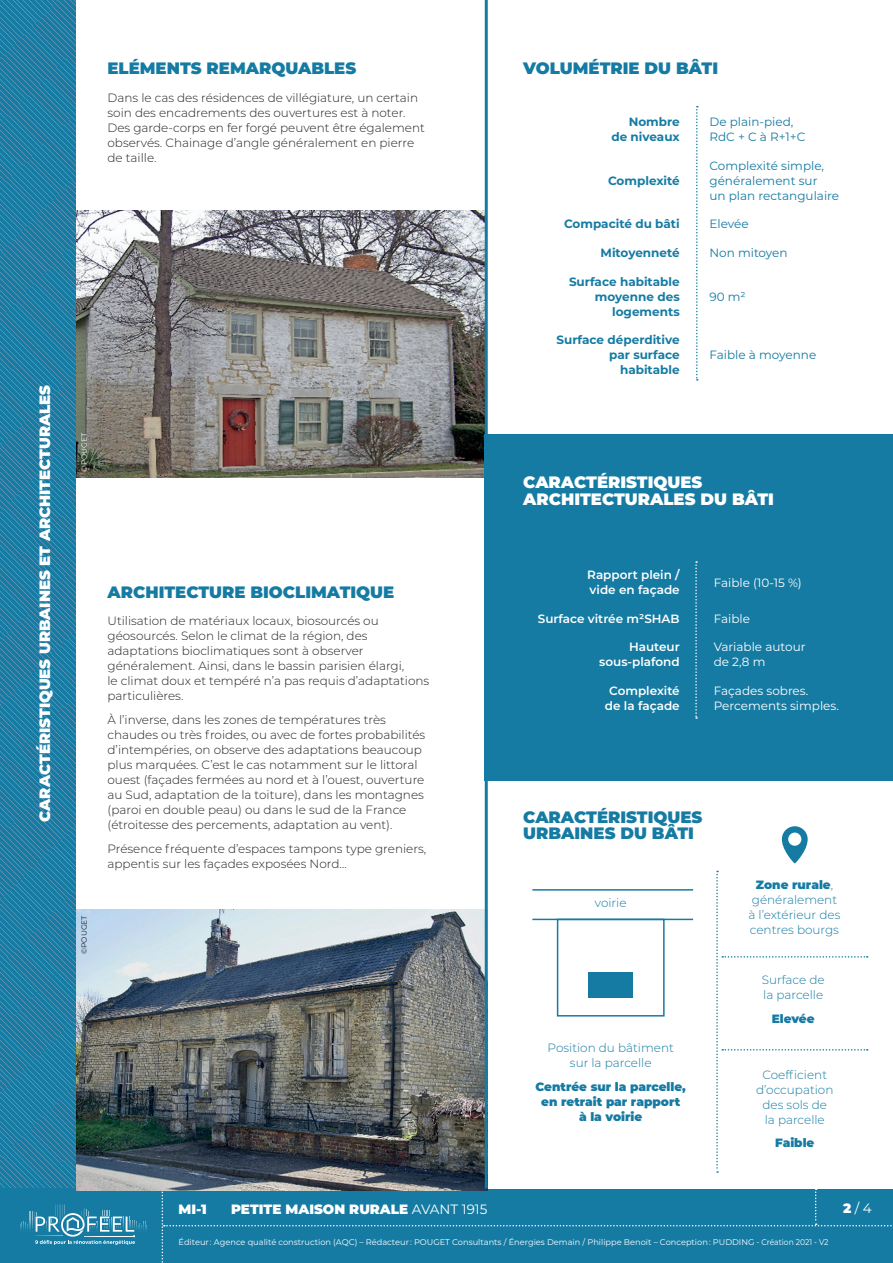
<style>
.page{position:relative;width:893px;height:1263px;background:#fff}
.page>*{position:absolute;margin:0;border:0;box-sizing:border-box;transform-origin:0 0}
.t1{font:900 16.5px/16.5px "Montserrat";color:#157ba3}
.t2{font:900 16.5px/16.5px "Montserrat";color:#fff}
.t3{font:900 15px "Montserrat";color:#fff}
.t4{font:900 13.5px "Montserrat";color:#fff}
.t5{font:13.5px "Montserrat";color:#fff}
.t6{font:300 12px/15px "Montserrat";color:#231f20}
.t7{font:300 12px/15px "Montserrat";color:#157ba3;text-align:center}
.t8{font:700 12px/15px "Montserrat";color:#157ba3;text-align:right}
.t9{font:12px/15px "Montserrat";color:#157ba3}
.t10{font:600 12px/15px "Montserrat";color:#fff}
.t11{font:12px/15px "Montserrat";color:#fff}
.t12{font:900 12px/15px "Montserrat";color:#157ba3;text-align:center}
.t13{font:8.25px "Montserrat";color:#fff}
.t14{font:7.5px "Montserrat";color:#fff}
.t15{font:7.5px "Montserrat";color:#231f20}
.s1{font-weight:900}
.s2{font-weight:400}
</style>
<div class="page">
<svg style="left:0;top:0;width:77px;height:1188px;background:#237fa5"></svg>
<div style="left:0;top:1188px;width:893px;height:75px;background:#157ba3"></div>
<svg style="left:162px;top:1188px;width:731px;height:75px"></svg>
<svg style="left:20px;top:1204px;width:127px;height:41px"></svg>
<img style="left:77px;top:210px;width:408px;height:267px">
<img style="left:77px;top:910px;width:411px;height:280px">
<div style="left:485px;top:434px;width:408px;height:346px;background:#157ba3"></div>
<svg style="left:695px;top:561px;width:2px;height:158px"></svg>
<hr style="left:485px;top:0;width:3px;height:1188px;background:#157ba3">
<div style="left:557px;top:919px;width:108px;height:97px;border:2px solid #157ba3"></div>
<div style="left:588px;top:972px;width:45px;height:26px;background:#157ba3"></div>
<svg style="left:696px;top:106px;width:2px;height:275px"></svg>
<svg style="left:716px;top:871px;width:153px;height:302px"></svg>
<hr style="left:532px;top:889px;width:161px;height:2px;background:#157ba3">
<hr style="left:532px;top:919px;width:161px;height:1px;background:#157ba3">
<svg style="left:782px;top:826px;width:26px;height:37px"></svg>
<p class="t3" style="left:34px;top:822px;width:438px;rotate:-90deg">CARACTÉRISTIQUES URBAINES ET ARCHITECTURALES</p>
<h1 class="t1" style="left:108px;top:59px;width:250px">ELÉMENTS REMARQUABLES</h1>
<p class="t6" style="left:108px;top:90px;width:319px">Dans le cas des résidences de villégiature, un certain soin des encadrements des ouvertures est à noter.<br>Des garde-corps en fer forgé peuvent être également observés. Chainage d’angle généralement en pierre de taille.</p>
<p class="t14" style="left:79px;top:471px;width:40px;rotate:-90deg">©POUGET</p>
<h1 class="t1" style="left:523px;top:59px;width:196px">VOLUMÉTRIE DU BÂTI</h1>
<p class="t8" style="left:611px;top:114px;width:70px">Nombre de niveaux</p>
<p class="t9" style="left:709px;top:114px;width:97px">De plain-pied,<br>RdC + C à R+1+C</p>
<p class="t8" style="left:608px;top:172px;width:73px">Complexité</p>
<p class="t9" style="left:709px;top:158px;width:131px">Complexité simple, généralement sur<br>un plan rectangulaire</p>
<p class="t8" style="left:564px;top:216px;width:117px">Compacité du bâti</p>
<p class="t9" style="left:709px;top:216px;width:41px">Elevée</p>
<p class="t8" style="left:601px;top:245px;width:81px">Mitoyenneté</p>
<p class="t9" style="left:709px;top:245px;width:80px">Non mitoyen</p>
<p class="t8" style="left:569px;top:273px;width:112px">Surface habitable moyenne des logements</p>
<p class="t9" style="left:709px;top:288px;width:38px">90 m²</p>
<p class="t8" style="left:557px;top:332px;width:125px">Surface déperditive par surface habitable</p>
<p class="t9" style="left:709px;top:347px;width:108px">Faible à moyenne</p>
<h1 class="t2" style="left:523px;top:473px;width:252px">CARACTÉRISTIQUES<br>ARCHITECTURALES DU BÂTI</h1>
<p class="t15" style="left:79px;top:954px;width:40px;rotate:-90deg">©POUGET</p>
<h1 class="t1" style="left:108px;top:582px;width:288px">ARCHITECTURE BIOCLIMATIQUE</h1>
<p class="t6" style="left:108px;top:613px;width:323px">Utilisation de matériaux locaux, biosourcés ou géosourcés. Selon le climat de la région, des adaptations bioclimatiques sont à observer généralement. Ainsi, dans le bassin parisien élargi,<br>le climat doux et tempéré n’a pas requis d’adaptations particulières.</p>
<p class="t6" style="left:108px;top:712px;width:319px">À l’inverse, dans les zones de températures très chaudes ou très froides, ou avec de fortes probabilités d’intempéries, on observe des adaptations beaucoup plus marquées. C’est le cas notamment sur le littoral ouest (façades fermées au nord et à l’ouest, ouverture au Sud, adaptation de la toiture), dans les montagnes (paroi en double peau) ou dans le sud de la France (étroitesse des percements, adaptation au vent).</p>
<p class="t6" style="left:108px;top:840px;width:320px">Présence fréquente d’espaces tampons type greniers, appentis sur les façades exposées Nord…</p>
<p class="t10" style="left:587px;top:567px;width:94px">Rapport plein / vide en façade</p>
<p class="t11" style="left:714px;top:574px;width:90px">Faible (10-15 %)</p>
<p class="t10" style="left:538px;top:610px;width:143px">Surface vitrée m²SHAB</p>
<p class="t11" style="left:714px;top:611px;width:38px">Faible</p>
<p class="t10" style="left:599px;top:639px;width:82px;text-align:right">Hauteur sous-plafond</p>
<p class="t11" style="left:714px;top:639px;width:93px">Variable autour de 2,8 m</p>
<p class="t10" style="left:605px;top:683px;width:76px;text-align:center">Complexité de la façade</p>
<p class="t11" style="left:714px;top:683px;width:127px">Façades sobres.<br>Percements simples.</p>
<h1 class="t1" style="left:523px;top:808px;width:181px">CARACTÉRISTIQUES<br>URBAINES DU BÂTI</h1>
<p class="t7" style="left:595px;top:895px;width:33px">voirie</p>
<p class="t7" style="left:548px;top:1040px;width:128px">Position du bâtiment sur la parcelle</p>
<p class="t12" style="left:535px;top:1078px;width:152px">Centrée sur la parcelle, en retrait par rapport<br>à la voirie</p>
<p class="t7" style="left:748px;top:876px;width:93px"><span class="s1">Zone rurale</span>, généralement à l’extérieur des centres bourgs</p>
<p class="t7" style="left:762px;top:972px;width:64px;text-align:left">Surface de la parcelle</p>
<p class="t12" style="left:772px;top:1010px;width:44px">Elevée</p>
<p class="t7" style="left:756px;top:1067px;width:79px">Coefficient d’occupation des sols de la parcelle</p>
<p class="t12" style="left:775px;top:1135px;width:41px">Faible</p>
<p class="t4" style="left:179px;top:1199px;width:30px">MI-1</p>
<p class="t4" style="left:231px;top:1199px;width:258px">PETITE MAISON RURALE <span class="s2">AVANT 1915</span></p>
<p class="t13" style="left:179px;top:1236px;width:651px">Éditeur : Agence qualité construction (AQC) – Rédacteur : POUGET Consultants / Énergies Demain / Philippe Benoit – Conception : PUDDING - Création 2021 - V2</p>
<p class="t5" style="left:843px;top:1199px;width:30px"><span class="s1">2</span> / 4</p>
</div>
